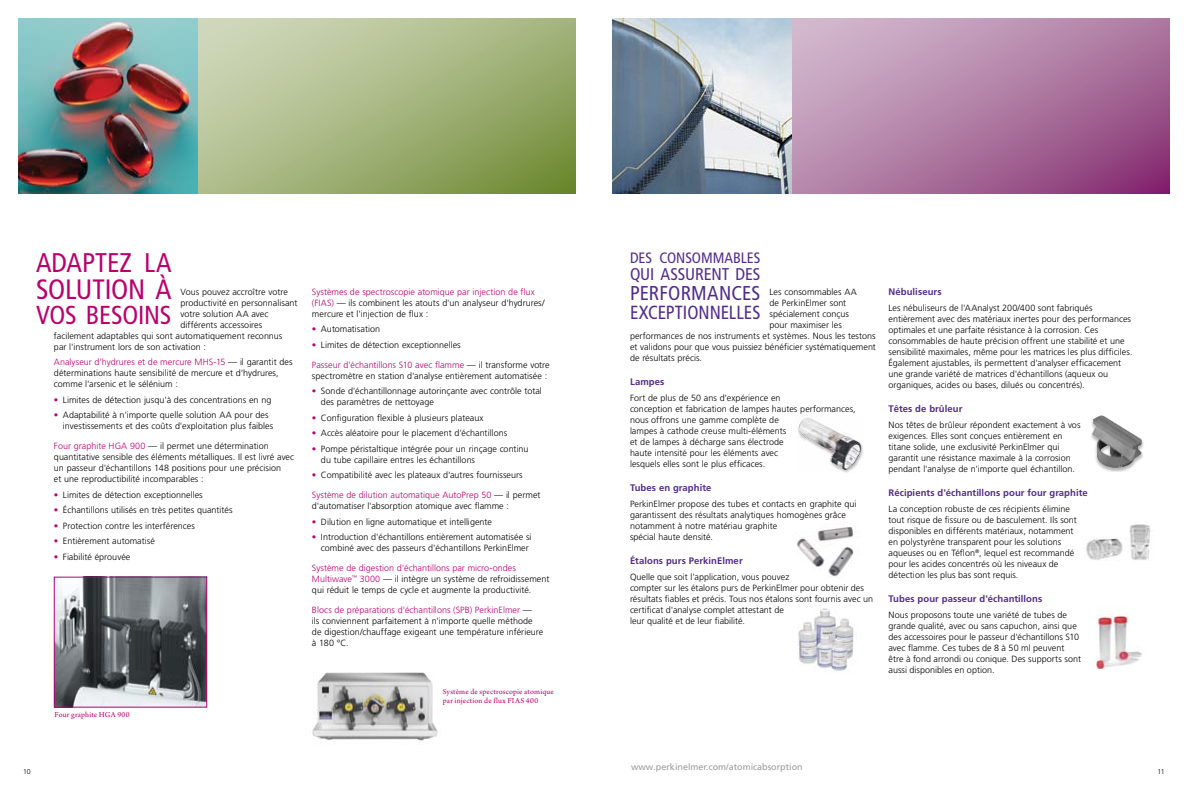
<style>
.page{position:relative;width:1188px;height:792px;background:#fff}
.page>*{position:absolute;margin:0;border:0;box-sizing:border-box;transform-origin:0 0}
.t1{font:condensed 28px "Frutiger LT Pro";letter-spacing:-.005em;color:#ba006e}
.t2{font:condensed 27px "Frutiger LT Pro";color:#ba006e}
.t3{font:condensed 26px "Frutiger LT Pro";letter-spacing:-.005em;color:#ba006e}
.t4{font:condensed 20px "Frutiger LT Pro";letter-spacing:.01em;color:#512b8b}
.t5{font:condensed 19px "Frutiger LT Pro";color:#512b8b;scale:.96 1}
.t6{font:condensed 17px "Frutiger LT Pro";letter-spacing:-.005em;color:#512b8b}
.t7{font:condensed 15px "Frutiger LT Pro";letter-spacing:-.005em;color:#512b8b}
.t8{font:700 9.5px "Frutiger LT Pro";letter-spacing:.005em;color:#512b8b}
.t9{font:300 9px/11px "Frutiger LT Pro";letter-spacing:.005em;color:#000}
.t10{font:9px "Frutiger LT Pro";color:#999b9e}
.t11{font:8px/9px "Arno Pro";letter-spacing:.015em;color:#ba006e}
.t12{font:300 7px "Frutiger LT Pro";color:#000}
.s1{color:#ba006e}
</style>
<div class="page">
<svg style="left:792px;top:18px;width:378px;height:176px"></svg>
<img style="left:312px;top:672px;width:126px;height:73px">
<img style="left:797px;top:527px;width:58px;height:50px">
<div style="left:1090px;top:415px;width:55px;height:57px;background:#000;opacity:.3"></div>
<img style="left:1092px;top:415px;width:50px;height:53px">
<img style="left:1086px;top:524px;width:65px;height:36px">
<img style="left:1096px;top:614px;width:46px;height:55px">
<img style="left:797px;top:415px;width:66px;height:58px">
<img style="left:798px;top:608px;width:56px;height:66px">
<img style="left:56px;top:579px;width:149px;height:126px">
<div style="left:54px;top:577px;width:153px;height:130px;border:1px solid #ba006e"></div>
<svg style="left:198px;top:18px;width:378px;height:176px"></svg>
<img style="left:612px;top:18px;width:180px;height:176px">
<img style="left:18px;top:18px;width:180px;height:176px">
<h2 class="t2" style="left:36px;top:247px;width:137px">ADAPTEZ LA</h2>
<h1 class="t1" style="left:36px;top:273px;width:137px">SOLUTION À</h1>
<h3 class="t3" style="left:36px;top:300px;width:137px">VOS BESOINS</h3>
<p class="t9" style="left:180px;top:286px;width:109px">Vous pouvez accroître votre</p>
<p class="t9" style="left:180px;top:297px;width:118px">productivité en personnalisant</p>
<p class="t9" style="left:180px;top:308px;width:89px">votre solution AA avec</p>
<p class="t9" style="left:180px;top:319px;width:83px">différents accessoires</p>
<p class="t9" style="left:54px;top:330px;width:230px">facilement adaptables qui sont automatiquement reconnus</p>
<p class="t9" style="left:54px;top:341px;width:154px">par l'instrument lors de son activation :</p>
<p class="t9" style="left:54px;top:357px;width:240px"><span class="s1">Analyseur d'hydrures et de mercure MHS-15</span> — il garantit des déterminations haute sensibilité de mercure et d'hydrures, comme l'arsenic et le sélénium :</p>
<p class="t9" style="left:54px;top:394px;width:219px"><span class="s1">•</span> Limites de détection jusqu'à des concentrations en ng</p>
<p class="t9" style="left:63px;top:410px;width:212px;text-indent:-9px"><span class="s1">•</span> Adaptabilité à n'importe quelle solution AA pour des investissements et des coûts d'exploitation plus faibles</p>
<p class="t9" style="left:54px;top:441px;width:242px"><span class="s1">Four graphite HGA 900</span> — il permet une détermination quantitative sensible des éléments métalliques. Il est livré avec un passeur d'échantillons 148 positions pour une précision<br>et une reproductibilité incomparables :</p>
<p class="t9" style="left:54px;top:489px;width:150px"><span class="s1">•</span> Limites de détection exceptionnelles</p>
<p class="t9" style="left:54px;top:505px;width:180px"><span class="s1">•</span> Échantillons utilisés en très petites quantités</p>
<p class="t9" style="left:54px;top:520px;width:142px"><span class="s1">•</span> Protection contre les interférences</p>
<p class="t9" style="left:54px;top:536px;width:102px"><span class="s1">•</span> Entièrement automatisé</p>
<p class="t9" style="left:54px;top:551px;width:78px"><span class="s1">•</span> Fiabilité éprouvée</p>
<p class="t9" style="left:312px;top:286px;width:234px"><span class="s1">Systèmes de spectroscopie atomique par injection de flux (FIAS)</span> — ils combinent les atouts d'un analyseur d'hydrures/ mercure et l'injection de flux :</p>
<p class="t9" style="left:312px;top:324px;width:70px"><span class="s1">•</span> Automatisation</p>
<p class="t9" style="left:312px;top:339px;width:150px"><span class="s1">•</span> Limites de détection exceptionnelles</p>
<p class="t9" style="left:312px;top:359px;width:239px"><span class="s1">Passeur d'échantillons S10 avec flamme</span> — il transforme votre spectromètre en station d'analyse entièrement automatisée :</p>
<p class="t9" style="left:321px;top:386px;width:222px;text-indent:-9px"><span class="s1">•</span> Sonde d'échantillonnage autorinçante avec contrôle total des paramètres de nettoyage</p>
<p class="t9" style="left:312px;top:412px;width:173px"><span class="s1">•</span> Configuration flexible à plusieurs plateaux</p>
<p class="t9" style="left:312px;top:428px;width:197px"><span class="s1">•</span> Accès aléatoire pour le placement d'échantillons</p>
<p class="t9" style="left:321px;top:443px;width:209px;text-indent:-9px"><span class="s1">•</span> Pompe péristaltique intégrée pour un rinçage continu du tube capillaire entres les échantillons</p>
<p class="t9" style="left:312px;top:470px;width:212px"><span class="s1">•</span> Compatibilité avec les plateaux d'autres fournisseurs</p>
<p class="t9" style="left:312px;top:490px;width:230px"><span class="s1">Système de dilution automatique AutoPrep 50</span> — il permet d'automatiser l'absorption atomique avec flamme :</p>
<p class="t9" style="left:312px;top:516px;width:182px"><span class="s1">•</span> Dilution en ligne automatique et intelligente</p>
<p class="t9" style="left:321px;top:532px;width:212px;text-indent:-9px"><span class="s1">•</span> Introduction d'échantillons entièrement automatisée si combiné avec des passeurs d'échantillons PerkinElmer</p>
<p class="t9" style="left:312px;top:563px;width:239px"><span class="s1">Système de digestion d'échantillons par micro-ondes<br>Multiwave</span><sup>™</sup> <span class="s1">3000</span> — il intègre un système de refroidissement qui réduit le temps de cycle et augmente la productivité.</p>
<p class="t9" style="left:312px;top:605px;width:233px"><span class="s1">Blocs de préparations d'échantillons (SPB) PerkinElmer</span> —<br>ils conviennent parfaitement à n'importe quelle méthode de digestion/chauffage exigeant une température inférieure à 180 °C.</p>
<h3 class="t7" style="left:630px;top:249px;width:132px">DES CONSOMMABLES</h3>
<h3 class="t6" style="left:630px;top:264px;width:132px">QUI ASSURENT DES</h3>
<h3 class="t4" style="left:630px;top:282px;width:132px">PERFORMANCES</h3>
<h3 class="t5" style="left:630px;top:302px;width:137px">EXCEPTIONNELLES</h3>
<p class="t9" style="left:770px;top:286px;width:89px">Les consommables AA</p>
<p class="t9" style="left:770px;top:297px;width:78px">de PerkinElmer sont</p>
<p class="t9" style="left:770px;top:308px;width:81px">spécialement conçus</p>
<p class="t9" style="left:770px;top:319px;width:74px">pour maximiser les</p>
<p class="t9" style="left:630px;top:330px;width:247px">performances de nos instruments et systèmes. Nous les testons</p>
<p class="t9" style="left:630px;top:341px;width:247px">et validons pour que vous puissiez bénéficier systématiquement</p>
<p class="t9" style="left:630px;top:352px;width:74px">de résultats précis.</p>
<p class="t8" style="left:630px;top:376px;width:36px">Lampes</p>
<p class="t9" style="left:630px;top:392px;width:227px">Fort de plus de 50 ans d'expérience en<br>conception et fabrication de lampes hautes performances, nous offrons une gamme complète de<br>lampes à cathode creuse multi-éléments<br>et de lampes à décharge sans électrode<br>haute intensité pour les éléments avec<br>lesquels elles sont le plus efficaces.</p>
<p class="t8" style="left:630px;top:482px;width:83px">Tubes en graphite</p>
<p class="t9" style="left:630px;top:498px;width:228px">PerkinElmer propose des tubes et contacts en graphite qui garantissent des résultats analytiques homogènes grâce notamment à notre matériau graphite<br>spécial haute densité.</p>
<p class="t8" style="left:630px;top:555px;width:114px">Étalons purs PerkinElmer</p>
<p class="t9" style="left:630px;top:571px;width:245px">Quelle que soit l'application, vous pouvez<br>compter sur les étalons purs de PerkinElmer pour obtenir des résultats fiables et précis. Tous nos étalons sont fournis avec un certificat d'analyse complet attestant de<br>leur qualité et de leur fiabilité.</p>
<p class="t8" style="left:889px;top:286px;width:55px">Nébuliseurs</p>
<p class="t9" style="left:889px;top:302px;width:246px">Les nébuliseurs de l'AAnalyst 200/400 sont fabriqués entièrement avec des matériaux inertes pour des performances optimales et une parfaite résistance à la corrosion. Ces consommables de haute précision offrent une stabilité et une sensibilité maximales, même pour les matrices les plus difficiles.<br>Également ajustables, ils permettent d'analyser efficacement une grande variété de matrices d'échantillons (aqueux ou organiques, acides ou bases, dilués ou concentrés).</p>
<p class="t8" style="left:889px;top:403px;width:75px">Têtes de brûleur</p>
<p class="t9" style="left:889px;top:419px;width:194px">Nos têtes de brûleur répondent exactement à vos exigences. Elles sont conçues entièrement en titane solide, une exclusivité PerkinElmer qui garantit une résistance maximale à la corrosion pendant l'analyse de n'importe quel échantillon.</p>
<p class="t8" style="left:889px;top:487px;width:201px">Récipients d'échantillons pour four graphite</p>
<p class="t9" style="left:889px;top:503px;width:190px">La conception robuste de ces récipients élimine tout risque de fissure ou de basculement. Ils sont disponibles en différents matériaux, notamment en polystyrène transparent pour les solutions aqueuses ou en Téflon<sup>®</sup>, lequel est recommandé pour les acides concentrés où les niveaux de détection les plus bas sont requis.</p>
<p class="t8" style="left:889px;top:593px;width:155px">Tubes pour passeur d'échantillons</p>
<p class="t9" style="left:889px;top:609px;width:194px">Nous proposons toute une variété de tubes de grande qualité, avec ou sans capuchon, ainsi que des accessoires pour le passeur d'échantillons S10 avec flamme. Ces tubes de 8 à 50 ml peuvent être à fond arrondi ou conique. Des supports sont aussi disponibles en option.</p>
<p class="t11" style="left:443px;top:688px;width:113px">Système de spectroscopie atomique par injection de flux FIAS 400</p>
<p class="t11" style="left:54px;top:711px;width:77px">Four graphite HGA 900</p>
<p class="t12" style="left:23px;top:768px;width:9px">10</p>
<p class="t10" style="left:631px;top:761px;width:173px">www.perkinelmer.com/atomicabsorption</p>
<p class="t12" style="left:1157px;top:768px;width:9px">11</p>
</div>
